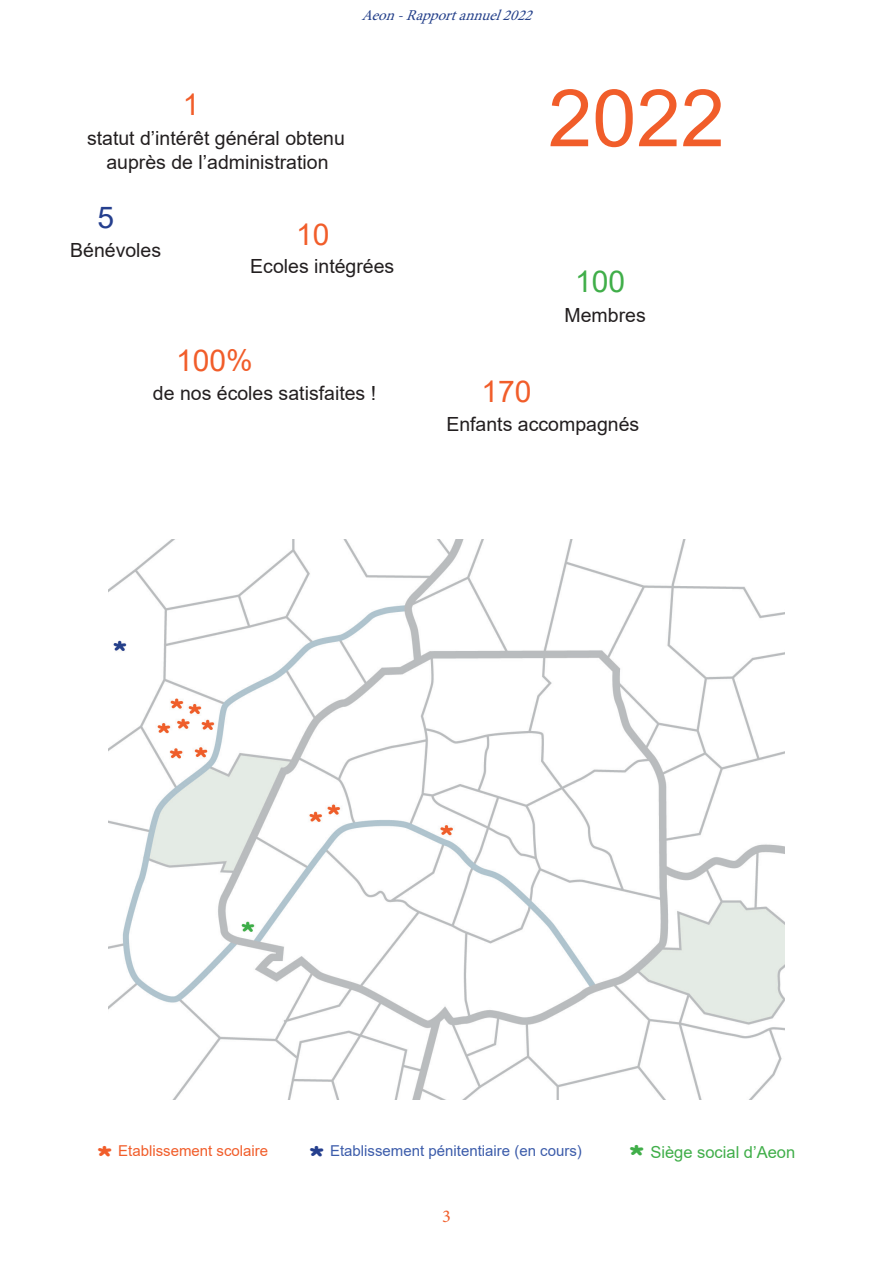
<style>
.page{position:relative;width:893px;height:1263px;background:#fff}
.page>*{position:absolute;margin:0;border:0;box-sizing:border-box;transform-origin:0 0}
.t1{font:79.5px "Arial";color:#f15d2a}
.t2{font:30px "Arial";color:#f15d2a}
.t3{font:30px "Arial";color:#40ae49}
.t4{font:30px "Arial";color:#253f8e}
.t5{font:700 27px "Comic Sans MS";color:#f15d2a}
.t6{font:700 27px "Comic Sans MS";color:#253f8e}
.t7{font:700 27px "Comic Sans MS";color:#40ae49}
.t8{font:19.5px "Arial";color:#231f20}
.t9{font:18px "Minion Pro";color:#f15d2a}
.t10{font:16.5px "Arial";color:#40ae49}
.t11{font:15px "Arial";color:#3c5caa}
.t12{font:italic 15px "Minion Pro";color:#24408a}
.t13{font:15px "Arial";color:#f15d2a}
</style>
<div class="page">
<img style="left:108px;top:539px;width:676px;height:560px">
<p class="t12" style="left:362px;top:6px;width:179px">Aeon-Rapportannuel2022</p>
<p class="t2" style="left:183px;top:83px;width:18px">1</p>
<p class="t8" style="left:87px;top:125px;width:259px">statut d’intérêt général obtenu</p>
<p class="t8" style="left:106px;top:148px;width:224px">auprès de l’administration</p>
<p class="t4" style="left:98px;top:197px;width:18px">5</p>
<p class="t8" style="left:70px;top:237px;width:93px">Bénévoles</p>
<p class="t2" style="left:296px;top:214px;width:35px">10</p>
<p class="t8" style="left:250px;top:253px;width:146px">Ecoles intégrées</p>
<p class="t1" style="left:548px;top:64px;width:178px">2022</p>
<p class="t3" style="left:575px;top:261px;width:52px">100</p>
<p class="t8" style="left:564px;top:302px;width:83px">Membres</p>
<p class="t2" style="left:176px;top:339px;width:78px">100%</p>
<p class="t8" style="left:153px;top:380px;width:225px">de nos écoles satisfaites !</p>
<p class="t2" style="left:482px;top:371px;width:52px">170</p>
<p class="t8" style="left:446px;top:410px;width:194px">Enfants accompagnés</p>
<p class="t13" style="left:118px;top:1140px;width:152px">Etablissement scolaire</p>
<p class="t11" style="left:330px;top:1140px;width:253px">Etablissement pénitentiaire (en cours)</p>
<p class="t10" style="left:650px;top:1140px;width:146px">Siège social d’Aeon</p>
<p class="t5" style="left:98px;top:1137px;width:16px">*</p>
<p class="t6" style="left:310px;top:1137px;width:16px">*</p>
<p class="t7" style="left:630px;top:1136px;width:16px">*</p>
<p class="t9" style="left:442px;top:1204px;width:10px">3</p>
</div>
